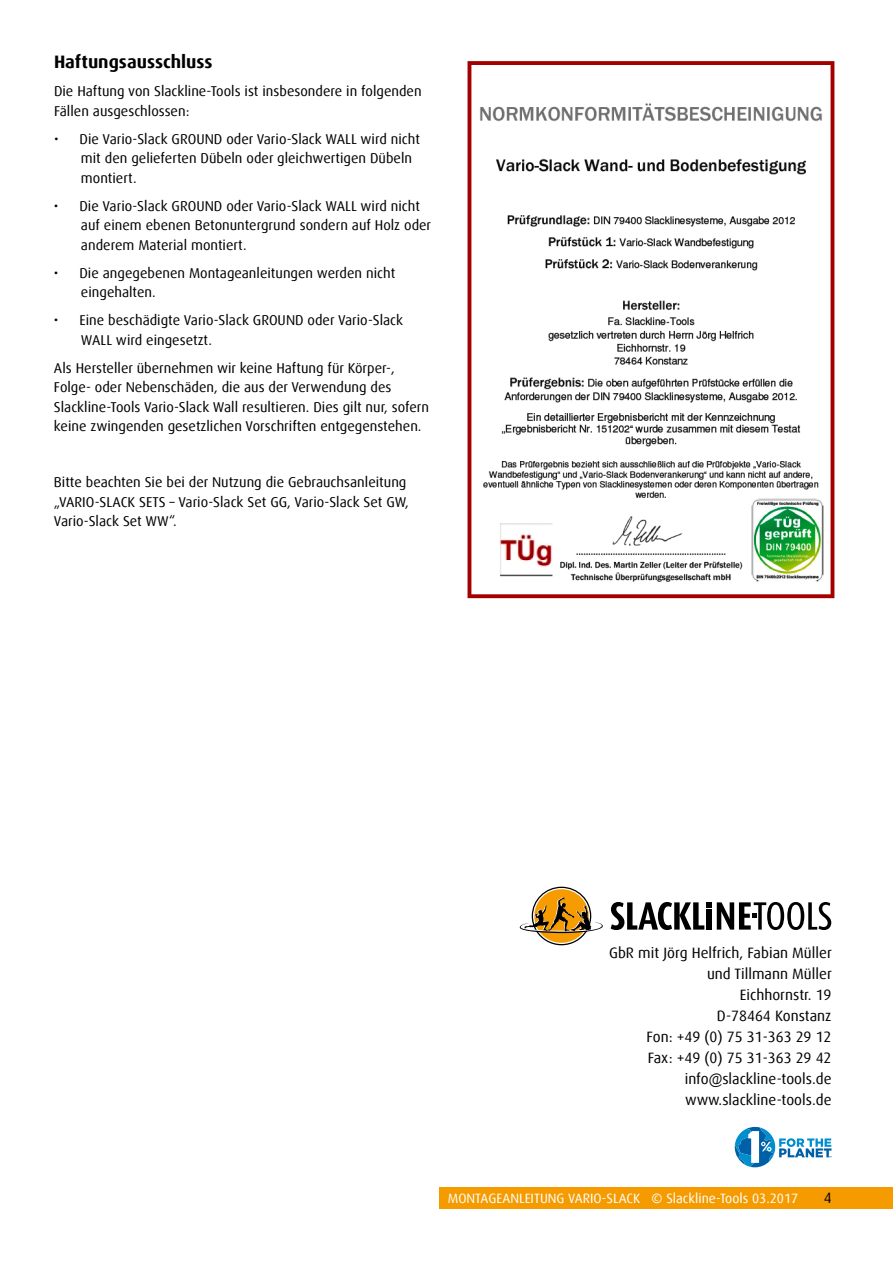
<style>
.page{position:relative;width:893px;height:1263px;background:#fff}
.page>*{position:absolute;margin:0;border:0;box-sizing:border-box;transform-origin:0 0}
.t1{font:700 18px "Dax Offc";color:#000}
.t2{font:15px/21px "Dax Offc";color:#000;text-align:right}
.t3{font:14.25px/19.5px "Dax Offc";color:#000}
.t4{font:13.5px "Dax Offc";color:#fff}
</style>
<div class="page">
<div style="left:439px;top:1188px;width:454px;height:21px;background:#f59b00"></div>
<img style="left:467px;top:61px;width:368px;height:538px">
<svg style="left:611px;top:902px;width:220px;height:28px"></svg>
<svg style="left:520px;top:887px;width:83px;height:58px"></svg>
<svg style="left:735px;top:1127px;width:96px;height:40px"></svg>
<p class="t1" style="left:54px;top:50px;width:160px">Haftungsausschluss</p>
<p class="t3" style="left:54px;top:82px;width:369px">Die Haftung von Slackline-Tools ist insbesondere in folgenden<br>Fällen ausgeschlossen:</p>
<p class="t3" style="left:81px;top:129px;width:340px;text-indent:-27px">• Die Vario-Slack GROUND oder Vario-Slack WALL wird nicht mit den gelieferten Dübeln oder gleichwertigen Dübeln montiert.</p>
<p class="t3" style="left:81px;top:196px;width:352px;text-indent:-27px">• Die Vario-Slack GROUND oder Vario-Slack WALL wird nicht auf einem ebenen Betonuntergrund sondern auf Holz oder anderem Material montiert.</p>
<p class="t3" style="left:81px;top:263px;width:316px;text-indent:-27px">• Die angegebenen Montageanleitungen werden nicht eingehalten.</p>
<p class="t3" style="left:81px;top:311px;width:324px;text-indent:-27px">• Eine beschädigte Vario-Slack GROUND oder Vario-Slack<br>WALL wird eingesetzt.</p>
<p class="t3" style="left:54px;top:358px;width:377px">Als Hersteller übernehmen wir keine Haftung für Körper-, Folge- oder Nebenschäden, die aus der Verwendung des Slackline-Tools Vario-Slack Wall resultieren. Dies gilt nur, sofern keine zwingenden gesetzlichen Vorschriften entgegenstehen.</p>
<p class="t3" style="left:54px;top:473px;width:356px">Bitte beachten Sie bei der Nutzung die Gebrauchsanleitung „VARIO-SLACK SETS – Vario-Slack Set GG, Vario-Slack Set GW,<br>Vario-Slack Set WW“.</p>
<p class="t2" style="left:609px;top:942px;width:224px">GbR mit Jörg Helfrich, Fabian Müller und Tillmann Müller<br>Eichhornstr. 19<br>D-78464 Konstanz<br>Fon: +49 (0) 75 31-363 29 12<br>Fax: +49 (0) 75 31-363 29 42 info@slackline-tools.de www.slackline-tools.de</p>
<p class="t4" style="left:448px;top:1189px;width:352px">MONTAGEANLEITUNG VARIO-SLACK © Slackline-Tools 03.2017</p>
<p class="t2" style="left:824px;top:1187px;width:9px">4</p>
</div>
